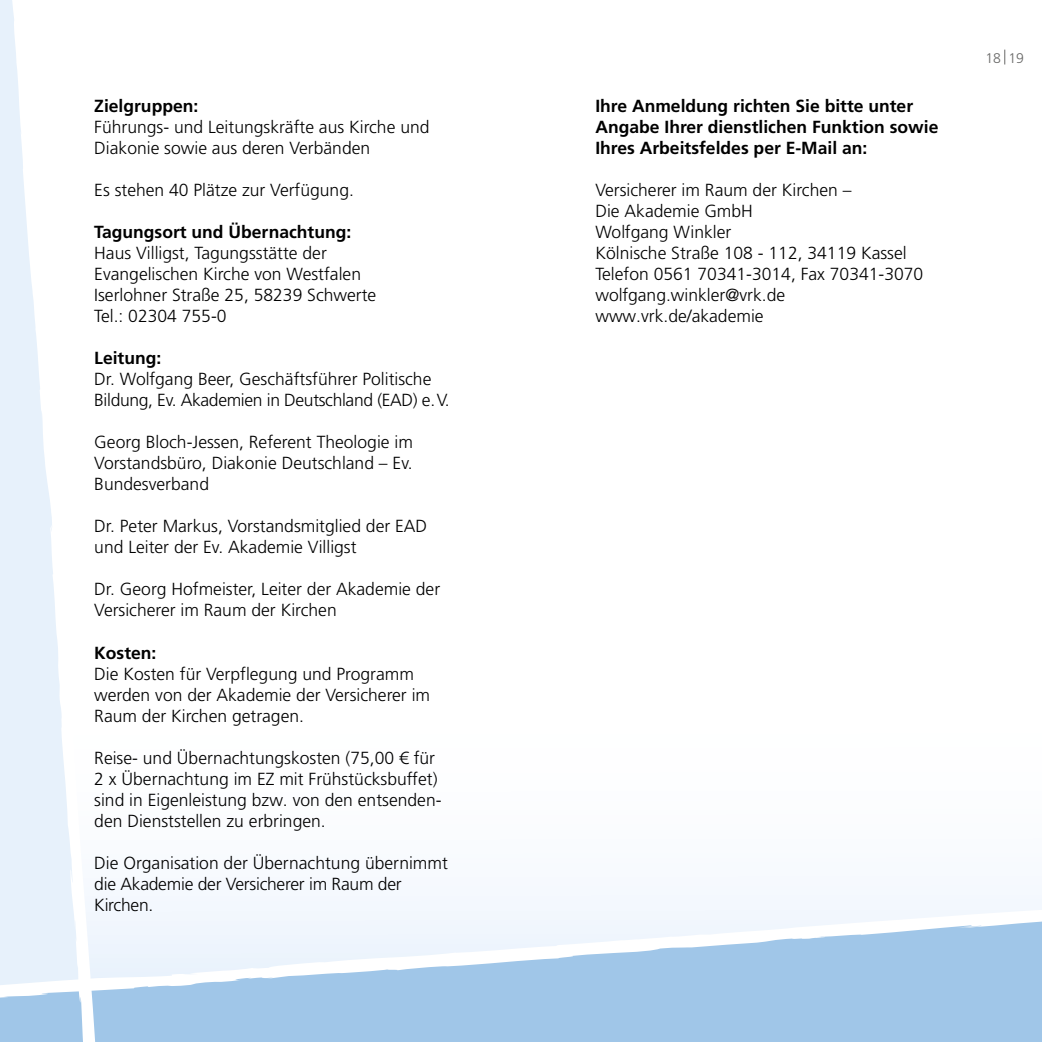
<style>
.page{position:relative;width:1042px;height:1042px;background:#fff}
.page>*{position:absolute;margin:0;border:0;box-sizing:border-box;transform-origin:0 0}
.t1{font:300 17.5px/21px "Frutiger LT Pro";color:#000}
.t2{font:700 17.5px/21px "Frutiger LT Pro";color:#000}
.t3{font:300 14px "Frutiger LT Pro";color:#686867}
</style>
<div class="page">
<svg style="left:0;top:0;width:72px;height:874px;fill:#e7f1fb"></svg>
<svg style="left:0;top:874px;width:1042px;height:168px"></svg>
<svg style="left:1004px;top:50px;width:1px;height:14px"></svg>
<p class="t2" style="left:94px;top:96px;width:106px">Zielgruppen:</p>
<p class="t1" style="left:94px;top:117px;width:337px">Führungs- und Leitungskräfte aus Kirche und<br>Diakonie sowie aus deren Verbänden</p>
<p class="t1" style="left:94px;top:180px;width:261px">Es stehen 40 Plätze zur Verfügung.</p>
<p class="t2" style="left:94px;top:222px;width:258px">Tagungsort und Übernachtung:</p>
<p class="t1" style="left:94px;top:243px;width:284px">Haus Villigst, Tagungsstätte der<br>Evangelischen Kirche von Westfalen<br>Iserlohner Straße 25, 58239 Schwerte<br>Tel.: 02304 755-0</p>
<p class="t2" style="left:94px;top:348px;width:69px">Leitung:</p>
<p class="t1" style="left:94px;top:369px;width:357px">Dr. Wolfgang Beer, Geschäftsführer Politische<br>Bildung, Ev. Akademien in Deutschland (EAD) e.V.</p>
<p class="t1" style="left:94px;top:432px;width:320px;text-align:justify">Georg Bloch-Jessen, Referent Theologie im Vorstandsbüro, Diakonie Deutschland – Ev.<br>Bundesverband</p>
<p class="t1" style="left:94px;top:516px;width:334px">Dr. Peter Markus, Vorstandsmitglied der EAD und Leiter der Ev. Akademie Villigst</p>
<p class="t1" style="left:94px;top:579px;width:347px">Dr. Georg Hofmeister, Leiter der Akademie der<br>Versicherer im Raum der Kirchen</p>
<p class="t2" style="left:94px;top:642px;width:64px">Kosten:</p>
<p class="t1" style="left:94px;top:663px;width:337px">Die Kosten für Verpflegung und Programm werden von der Akademie der Versicherer im<br>Raum der Kirchen getragen.</p>
<p class="t1" style="left:94px;top:747px;width:349px">Reise- und Übernachtungskosten (75,00 € für 2 x Übernachtung im EZ mit Frühstücksbuffet) sind in Eigenleistung bzw. von den entsenden&shy;den Dienststellen zu erbringen.</p>
<p class="t1" style="left:94px;top:852px;width:355px">Die Organisation der Übernachtung übernimmt die Akademie der Versicherer im Raum der<br>Kirchen.</p>
<p class="t2" style="left:595px;top:96px;width:344px">Ihre Anmeldung richten Sie bitte unter<br>Angabe Ihrer dienstlichen Funktion sowie<br>Ihres Arbeitsfeldes per E-Mail an:</p>
<p class="t1" style="left:595px;top:180px;width:329px">Versicherer im Raum der Kirchen –<br>Die Akademie GmbH<br>Wolfgang Winkler<br>Kölnische Straße 108 - 112, 34119 Kassel<br>Telefon 0561 70341-3014, Fax 70341-3070 wolfgang.winkler@vrk.de www.vrk.de/akademie</p>
<p class="t3" style="left:985px;top:50px;width:40px">18 19</p>
</div>
